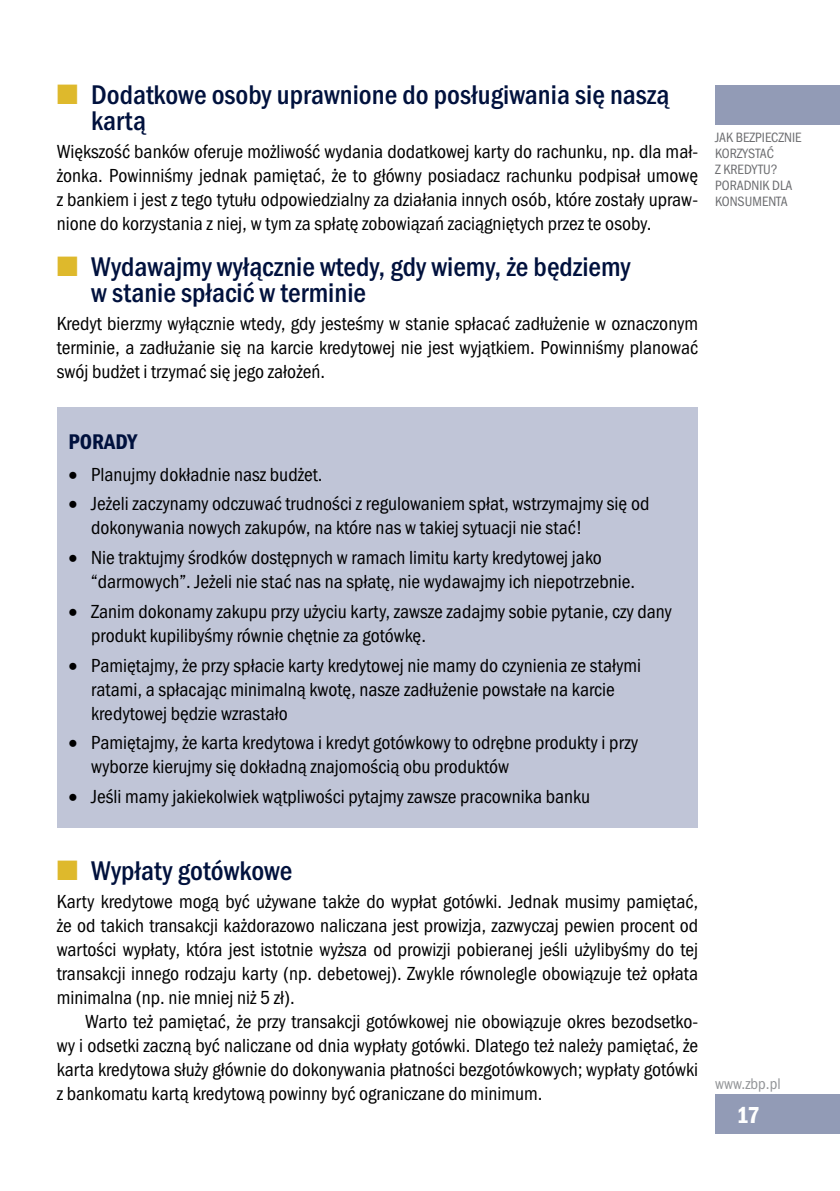
<style>
.page{position:relative;width:840px;height:1191px;background:#fff}
.page>*{position:absolute;margin:0;border:0;box-sizing:border-box;transform-origin:0 0}
.t1{font:500 condensed 28px/26px "Franklin Got Itc TEE";color:#00113d}
.t2{font:600 condensed 24px "Franklin Got Itc TEE";color:#fff}
.t3{font:600 condensed 22px "Franklin Got Itc TEE";color:#00113d}
.t4{font:condensed 19.6px/24px "Franklin Got Itc TEE";color:#000}
.t5{font:condensed 16px "Franklin Got Itc TEE";color:#939598}
.t6{font:condensed 14px/16px "Franklin Got Itc TEE";color:#6d6e71}
.s1{color:#deb92c}
</style>
<div class="page">
<div style="left:714px;top:85px;width:125px;height:40px;background:#929bb6"></div>
<div style="left:714px;top:1094px;width:125px;height:40px;background:#929bb6"></div>
<div style="left:57px;top:407px;width:640px;height:421px;background:#c0c5d7"></div>
<h1 class="t1" style="left:91px;top:82px;width:579px;text-indent:-34px"><span class="s1">■</span> Dodatkowe osoby uprawnione do posługiwania się naszą kartą</h1>
<p class="t4" style="left:57px;top:140px;width:642px;text-align:justify">Większość banków oferuje możliwość wydania dodatkowej karty do rachunku, np. dla mał&shy;żonka. Powinniśmy jednak pamiętać, że to główny posiadacz rachunku podpisał umowę z bankiem i jest z tego tytułu odpowiedzialny za działania innych osób, które zostały upraw&shy;nione do korzystania z niej, w tym za spłatę zobowiązań zaciągniętych przez te osoby.</p>
<h1 class="t1" style="left:91px;top:254px;width:540px;text-indent:-34px"><span class="s1">■</span> Wydawajmy wyłącznie wtedy, gdy wiemy, że będziemy w stanie spłacić w terminie</h1>
<p class="t4" style="left:57px;top:312px;width:642px;text-align:justify">Kredyt bierzmy wyłącznie wtedy, gdy jesteśmy w stanie spłacać zadłużenie w oznaczonym terminie, a zadłużanie się na karcie kredytowej nie jest wyjątkiem. Powinniśmy planować swój budżet i trzymać się jego założeń.</p>
<p class="t6" style="left:714px;top:129px;width:88px">Jak bezpiecznie korzystać<br>z kredytu?<br>Poradnik dla konsumenta</p>
<p class="t3" style="left:68px;top:429px;width:48px">PO RADY</p>
<p class="t4" style="left:68px;top:462px;width:255px">• Planujmy dokładnie nasz budżet.</p>
<p class="t4" style="left:91px;top:492px;width:559px;text-indent:-23px">• Jeżeli zaczynamy odczuwać trudności z regulowaniem spłat, wstrzymajmy się od dokonywania nowych zakupów, na które nas w takiej sytuacji nie stać!</p>
<p class="t4" style="left:91px;top:546px;width:545px;text-indent:-23px">• Nie traktujmy środków dostępnych w ramach limitu karty kredytowej jako “darmowych”. Jeżeli nie stać nas na spłatę, nie wydawajmy ich niepotrzebnie.</p>
<p class="t4" style="left:91px;top:599px;width:582px;text-indent:-23px">• Zanim dokonamy zakupu przy użyciu karty, zawsze zadajmy sobie pytanie, czy dany produkt kupilibyśmy równie chętnie za gotówkę.</p>
<p class="t4" style="left:91px;top:653px;width:551px;text-indent:-23px">• Pamiętajmy, że przy spłacie karty kredytowej nie mamy do czynienia ze stałymi ratami, a spłacając minimalną kwotę, nasze zadłużenie powstałe na karcie kredytowej będzie wzrastało</p>
<p class="t4" style="left:91px;top:731px;width:548px;text-indent:-23px">• Pamiętajmy, że karta kredytowa i kredyt gotówkowy to odrębne produkty i przy wyborze kierujmy się dokładną znajomością obu produktów</p>
<p class="t4" style="left:68px;top:784px;width:523px">• Jeśli mamy jakiekolwiek wątpliwości pytajmy zawsze pracownika banku</p>
<h1 class="t1" style="left:57px;top:858px;width:237px"><span class="s1">■</span> Wypłaty gotówkowe</h1>
<p class="t4" style="left:57px;top:890px;width:642px;text-align:justify">Karty kredytowe mogą być używane także do wypłat gotówki. Jednak musimy pamiętać, że od takich transakcji każdorazowo naliczana jest prowizja, zazwyczaj pewien procent od wartości wypłaty, która jest istotnie wyższa od prowizji pobieranej jeśli użylibyśmy do tej transakcji innego rodzaju karty (np. debetowej). Zwykle równolegle obowiązuje też opłata minimalna (np. nie mniej niż 5 zł).</p>
<p class="t4" style="left:57px;top:1010px;width:642px;text-align:justify;text-indent:28px">Warto też pamiętać, że przy transakcji gotówkowej nie obowiązuje okres bezodsetko&shy;wy i odsetki zaczną być naliczane od dnia wypłaty gotówki. Dlatego też należy pamiętać, że karta kredytowa służy głównie do dokonywania płatności bezgotówkowych; wypłaty gotówki z bankomatu kartą kredytową powinny być ograniczane do minimum.</p>
<p class="t5" style="left:714px;top:1074px;width:67px">www.zbp.pl</p>
<p class="t2" style="left:736px;top:1101px;width:25px">17</p>
</div>
